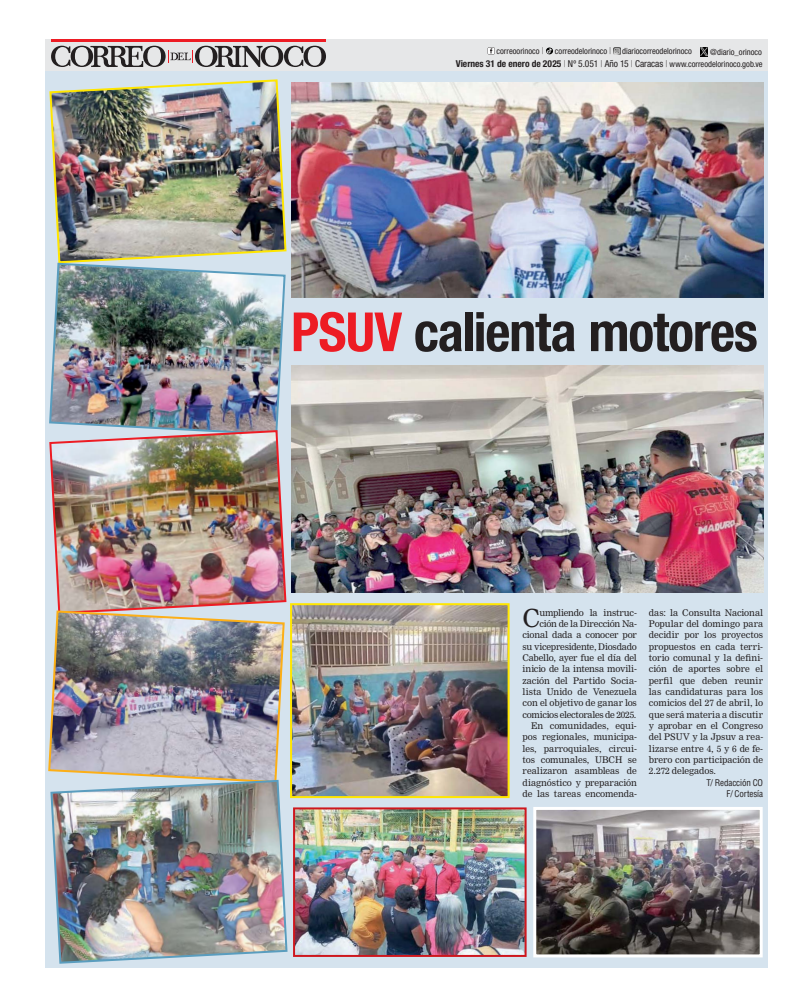
<style>
.page{position:relative;width:808px;height:1007px;background:#fff}
.page>*{position:absolute;margin:0;border:0;box-sizing:border-box;transform-origin:0 0}
.t1{font:700 condensed 54px "Helvetica Neue";letter-spacing:-.02em;color:#231f20}
.t2{font:24.3px "Nimrod MT Std";color:#231f20}
.t3{font:9px/11.3px "Nimrod MT Std";letter-spacing:-.015em;color:#231f20;text-align:right}
.t4{font:condensed 9px/11.3px "Helvetica";letter-spacing:-.01em;color:#231f20;text-align:right}
.t5{font:condensed 8.5px/12.1px "Helvetica Neue";color:#231f20;text-align:right}
.s1{font-weight:100;font-size:9.5px}
.s2{font-weight:700;font-size:9.5px}
.s3{font-size:9.5px}
.s4{color:#ed1c24}
</style>
<div class="page">
<div style="left:45px;top:40px;width:723px;height:34px;background:#e6e7e8"></div>
<hr style="left:51px;top:40px;width:275px;height:2px;background:#ed1c24">
<svg style="left:51px;top:46px;width:275px;height:21px"></svg>
<div style="left:45px;top:71px;width:723px;height:896px;background:#d5e3ee"></div>
<svg style="left:488px;top:47px;width:7px;height:7px"></svg>
<svg style="left:488px;top:48px;width:6px;height:6px"></svg>
<svg style="left:546px;top:47px;width:7px;height:7px"></svg>
<svg style="left:613px;top:47px;width:7px;height:7px"></svg>
<svg style="left:700px;top:47px;width:8px;height:9px"></svg>
<img style="left:291px;top:82px;width:472px;height:216px">
<img style="left:49px;top:79px;width:238px;height:183px">
<img style="left:49px;top:262px;width:237px;height:167px">
<img style="left:49px;top:429px;width:238px;height:180px">
<img style="left:48px;top:609px;width:237px;height:169px">
<img style="left:50px;top:778px;width:238px;height:186px">
<img style="left:291px;top:366px;width:472px;height:226px">
<img style="left:537px;top:810px;width:222px;height:143px">
<div style="left:533px;top:806px;width:230px;height:151px;border:3px solid #fff"></div>
<img style="left:296px;top:810px;width:228px;height:143px">
<div style="left:293px;top:807px;width:234px;height:149px;border:2px solid #ce171e"></div>
<img style="left:293px;top:606px;width:214px;height:189px">
<div style="left:290px;top:603px;width:220px;height:195px;border:2px solid #ffe600"></div>
<p class="t5" style="left:497px;top:46px;width:197px">correoorinoco <span class="s1">|</span> correodelorinoco <span class="s1">|</span> diariocorreodelorinoco</p>
<p class="t5" style="left:456px;top:47px;width:308px">@diario_orinoco<br><span class="s2">Viernes 31 de enero de 2025</span> <span class="s1">|</span> <span class="s3">Nº 5.051</span> <span class="s1">|</span> <span class="s3">Año 15</span> <span class="s1">|</span> <span class="s3">Caracas</span> <span class="s1">|</span> www.correodelorinoco.gob.ve</p>
<h1 class="t1" style="left:291px;top:312px;width:468px"><span class="s4">PSUV</span> calienta motores</h1>
<h2 class="t2" style="left:523px;top:606px;width:19px">C</h2>
<p class="t3" style="left:523px;top:607px;width:116px">umpliendo la instruc&shy;ción de la Dirección Na&shy;cional dada a conocer por su vicepresidente, Diosdado<br>Cabello, ayer fue el día del inicio de la intensa movili&shy;zación del Partido Socia&shy;lista Unido de Venezuela con el objetivo de ganar los comicios electorales de 2025.<br>En comunidades, equi&shy;pos regionales, municipa&shy;les, parroquiales, circui&shy;tos comunales, UBCH se realizaron asambleas de diagnóstico y preparación de las tareas encomenda-</p>
<p class="t3" style="left:649px;top:607px;width:116px;text-align:justify">das: la Consulta Nacional Popular del domingo para decidir por los proyectos propuestos en cada terri&shy;torio comunal y la defini&shy;ción de aportes sobre el perfil que deben reunir las candidaturas para los comicios del 27 de abril, lo que será materia a discutir y aprobar en el Congreso del PSUV y la Jpsuv a rea&shy;lizarse entre 4, 5 y 6 de fe&shy;brero con participación de 2.272 delegados.</p>
<p class="t4" style="left:706px;top:777px;width:58px">T/ Redacción CO<br>F/ Cortesía</p>
</div>
